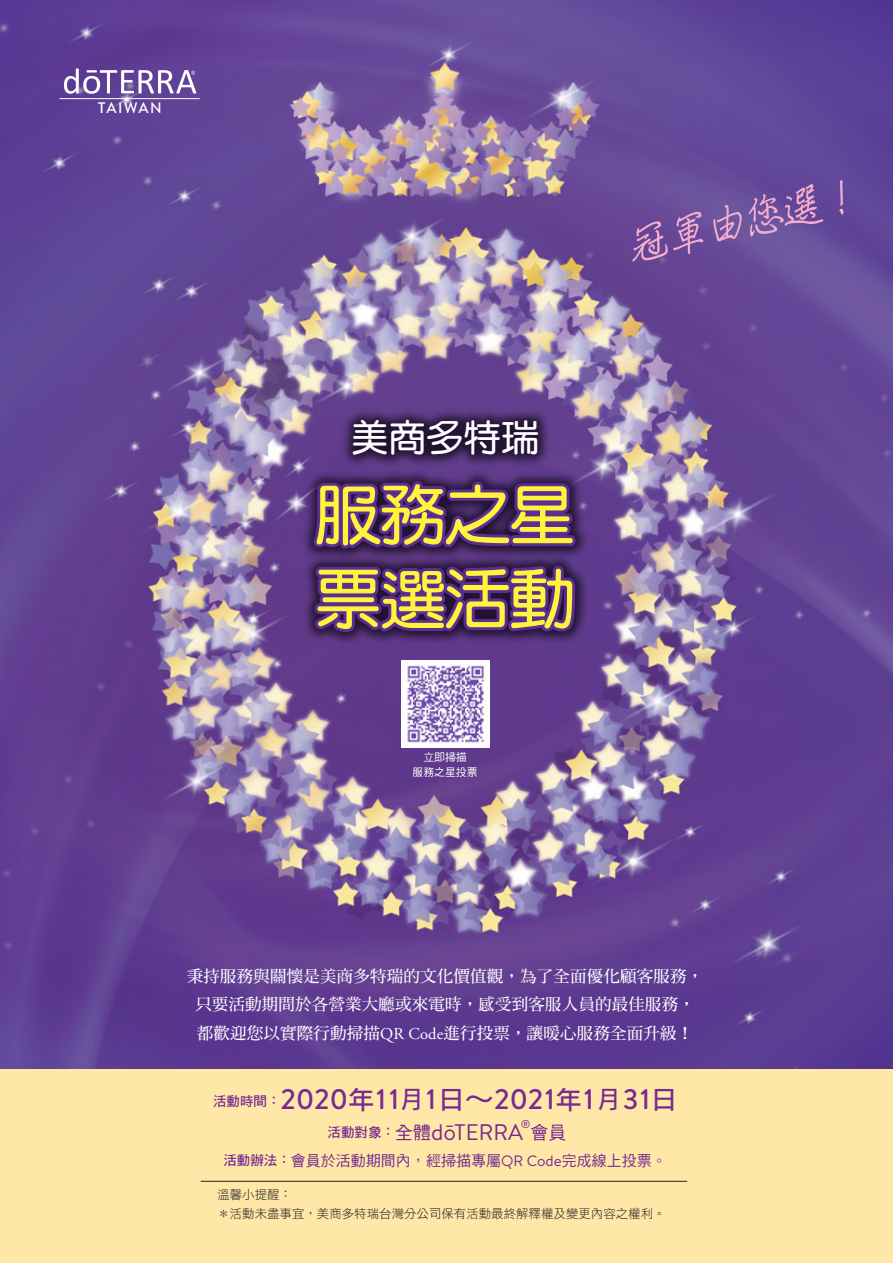
<style>
.page{position:relative;width:893px;height:1263px;background:#fff}
.page>*{position:absolute;margin:0;border:0;box-sizing:border-box;transform-origin:0 0}
.t1{font:66px "DF Yuan Std W7";letter-spacing:-.02em;color:#fff33c}
.t2{font:italic 700 43.5px "AR Pen Xing Kai B5";color:#f5adce;scale:.96 1}
.t3{font:37.5px "DF Yuan Std W7";color:#fff}
.t4{font:500 28.35px "Brandon Text";color:#772a91}
.t5{font:22.5px "Brandon Text";color:#772a91}
.t6{font:18px "DF Hei Std W5";color:#772a91}
.t7{font:16.5px "DF Ming Std W7";letter-spacing:.01em;color:#fff}
.t8{font:500 15.15px "Brandon Text";letter-spacing:.1em;color:#fff}
.t9{font:15px "DF Hei Std W5";color:#772a91}
.t10{font:12.45px "DF Hei Std W3";color:#231f20}
.t11{font:11.4px "Brandon Text";color:#772a91}
.t12{font:10.8px "DF Hei Std W5";color:#fff}
.s1{font-family:"Adobe Garamond Pro"}
.s2{font-family:"DF Hei Std W7";font-weight:400;font-size:13.5px}
.s3{font-family:"DF Hei Std W7";font-weight:400;font-size:26.25px}
.s4{font-family:"DF Hei Std W7";font-weight:400;font-size:24.3px}
.s5{font-family:"DF Hei Std W7";font-weight:400}
.s6{font-family:"DF Hei Std W7";font-size:13.5px}
.s7{font-family:"DF Hei Std W5";font-size:18px}
.s8{font-family:"Brandon Text"}
</style>
<div class="page">
<div style="left:0;top:1046px;width:893px;height:217px;background:#ffe7a7"></div>
<img style="left:0;top:0;width:893px;height:1068px">
<svg style="left:64px;top:68px;width:132px;height:26px"></svg>
<hr style="left:60px;top:98px;width:140px;height:1px;background:#fff">
<div style="left:300px;top:406px;width:289px;height:239px;background:#231f20;opacity:.75"></div>
<svg style="left:311px;top:478px;width:268px;height:74px;background:#4d2878"></svg>
<svg style="left:312px;top:562px;width:266px;height:74px;background:#4f287c"></svg>
<img style="left:401px;top:661px;width:88px;height:87px">
<img style="left:204px;top:442px;width:137px;height:100px">
<hr style="left:201px;top:1181px;width:486px;height:1px;background:#231f20">
<p class="t8" style="left:98px;top:98px;width:66px">TAIWAN</p>
<p class="t2" style="left:622px;top:226px;width:249px;rotate:-13deg">冠軍由您選！</p>
<p class="t3" style="left:351px;top:417px;width:189px">美商多特瑞</p>
<p class="t1" style="left:315px;top:479px;width:262px">服務之星</p>
<p class="t1" style="left:315px;top:563px;width:262px">票選活動</p>
<p class="t12" style="left:423px;top:751px;width:45px">立即掃描</p>
<p class="t12" style="left:412px;top:767px;width:67px">服務之星投票</p>
<p class="t7" style="left:187px;top:967px;width:518px">秉持服務與關懷是美商多特瑞的文化價值觀，為了全面優化顧客服務，</p>
<p class="t7" style="left:195px;top:995px;width:501px">只要活動期間於各營業大廳或來電時，感受到客服人員的最佳服務，</p>
<p class="t7" style="left:197px;top:1024px;width:498px">都歡迎您以實際行動掃描<span class="s1">QR Code</span>進行投票，讓暖心服務全面升級！</p>
<p class="t4" style="left:213px;top:1080px;width:466px"><span class="s2">活動時間：</span>2020<span class="s3">年</span>11<span class="s4">月</span>1<span class="s3">日</span><span class="s5">∼</span>2021<span class="s3">年</span>1<span class="s4">月</span>31<span class="s3">日</span></p>
<p class="t5" style="left:328px;top:1117px;width:197px"><span class="s6">活動對象：</span><span class="s7">全體</span>dōTERRA</p>
<p class="t11" style="left:521px;top:1117px;width:11px">®</p>
<p class="t6" style="left:530px;top:1123px;width:37px">會員</p>
<p class="t9" style="left:223px;top:1152px;width:445px"><span class="s6">活動辦法：</span>會員於活動期間內，經掃描專屬<span class="s8">QR Code</span>完成線上投票。</p>
<p class="t10" style="left:217px;top:1187px;width:76px">溫馨小提醒：</p>
<p class="t10" style="left:217px;top:1207px;width:450px">＊活動未盡事宜，美商多特瑞台灣分公司保有活動最終解釋權及變更內容之權利。</p>
</div>
